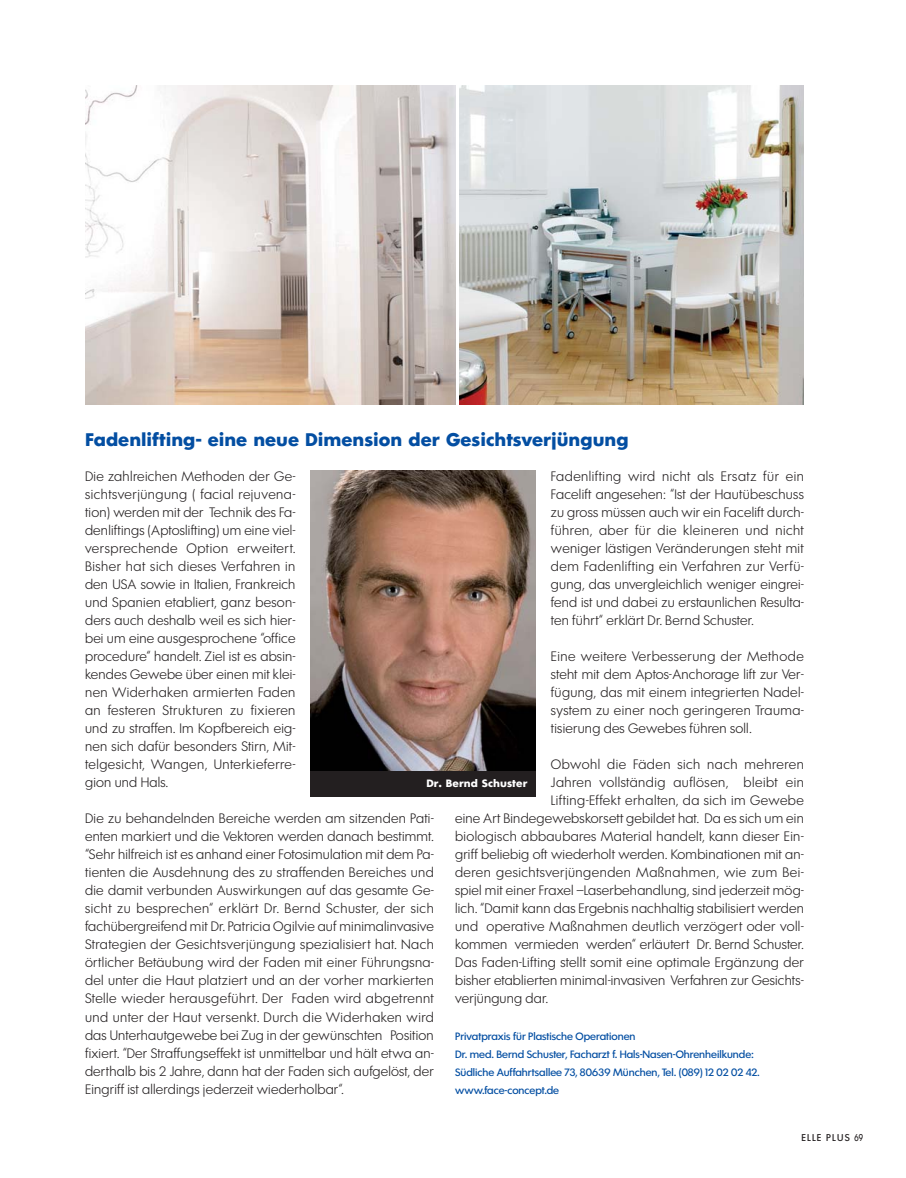
<style>
.page{position:relative;width:906px;height:1178px;background:#fff}
.page>*{position:absolute;margin:0;border:0;box-sizing:border-box;transform-origin:0 0}
.t1{font:700 18px "Elletura";color:#034ea2}
.t2{font:13.5px/18px "Elletura";letter-spacing:.015em;color:#231f20;text-align:justify}
.t3{font:13.5px "Elletura";letter-spacing:.035em;color:#231f20}
.t4{font:500 10.5px/18px "Elletura";color:#034ea2}
.t5{font:700 10.5px "Elletura";letter-spacing:.01em;color:#fff}
.t6{font:500 9.75px "Elletura";letter-spacing:.125em;color:#231f20}
</style>
<div class="page">
<img style="left:85px;top:85px;width:370px;height:319px">
<img style="left:310px;top:471px;width:226px;height:300px">
<div style="left:310px;top:771px;width:226px;height:25px;background:#231f20"></div>
<img style="left:459px;top:85px;width:345px;height:319px">
<h1 class="t1" style="left:85px;top:429px;width:545px">Fadenlifting- eine neue Dimension der Gesichtsverjüngung</h1>
<p class="t2" style="left:551px;top:468px;width:254px">Fadenlifting wird nicht als Ersatz für ein Facelift angesehen: “Ist der Hautübeschuss zu gross müssen auch wir ein Facelift durch&shy;führen, aber für die kleineren und nicht weniger lästigen Veränderungen steht mit dem Fadenlifting ein Verfahren zur Verfü&shy;gung, das unvergleichlich weniger eingrei&shy;fend ist und dabei zu erstaunlichen Resulta&shy;ten führt“ erklärt Dr. Bernd Schuster.</p>
<p class="t2" style="left:551px;top:648px;width:254px">Eine weitere Verbesserung der Methode steht mit dem Aptos-Anchorage lift zur Ver&shy;fügung, das mit einem integrierten Nadel&shy;system zu einer noch geringeren Trauma&shy;tisierung des Gewebes führen soll.</p>
<p class="t3" style="left:551px;top:757px;width:254px">Obwohl die Fäden sich nach mehreren</p>
<p class="t3" style="left:551px;top:775px;width:254px">Jahren vollständig auflösen, bleibt ein</p>
<p class="t2" style="left:551px;top:792px;width:254px">Lifting-Effekt erhalten, da sich im Gewebe</p>
<p class="t2" style="left:455px;top:810px;width:350px">eine Art Bindegewebskorsett gebildet hat. Da es sich um ein</p>
<p class="t2" style="left:455px;top:828px;width:350px">biologisch abbaubares Material handelt, kann dieser Ein-</p>
<p class="t2" style="left:455px;top:846px;width:350px">griff beliebig oft wiederholt werden. Kombinationen mit an-</p>
<p class="t3" style="left:455px;top:865px;width:350px">deren gesichtsverjüngenden Maßnahmen, wie zum Bei-</p>
<p class="t2" style="left:455px;top:882px;width:350px">spiel mit einer Fraxel –Laserbehandlung, sind jederzeit mög-</p>
<p class="t2" style="left:455px;top:900px;width:350px">lich. “Damit kann das Ergebnis nachhaltig stabilisiert werden</p>
<p class="t2" style="left:455px;top:918px;width:350px">und operative Maßnahmen deutlich verzögert oder voll-</p>
<p class="t2" style="left:455px;top:936px;width:350px">kommen vermieden werden“ erläutert Dr. Bernd Schuster.</p>
<p class="t2" style="left:455px;top:954px;width:350px">Das Faden-Lifting stellt somit eine optimale Ergänzung der</p>
<p class="t2" style="left:455px;top:972px;width:350px">bisher etablierten minimal-invasiven Verfahren zur Gesichts-</p>
<p class="t2" style="left:455px;top:990px;width:95px">verjüngung dar.</p>
<p class="t4" style="left:455px;top:1027px;width:306px">Privatpraxis für Plastische Operationen<br>Dr. med. Bernd Schuster, Facharzt f. Hals-Nasen-Ohrenheilkunde:<br>Südliche Auffahrtsallee 73, 80639 München, Tel. (089) 12 02 02 42. www.face-concept.de</p>
<p class="t2" style="left:85px;top:468px;width:212px">Die zahlreichen Methoden der Ge&shy;sichtsverjüngung ( facial rejuvena&shy;tion) werden mit der Technik des Fa&shy;denliftings (Aptoslifting) um eine viel&shy;versprechende Option erweitert.<br>Bisher hat sich dieses Verfahren in den USA sowie in Italien, Frankreich und Spanien etabliert, ganz beson&shy;ders auch deshalb weil es sich hier&shy;bei um eine ausgesprochene “office procedure“ handelt. Ziel ist es absin&shy;kendes Gewebe über einen mit klei&shy;nen Widerhaken armierten Faden an festeren Strukturen zu fixieren und zu straffen. Im Kopfbereich eig&shy;nen sich dafür besonders Stirn, Mit&shy;telgesicht, Wangen, Unterkieferre&shy;gion und Hals.</p>
<p class="t2" style="left:85px;top:810px;width:350px">Die zu behandelnden Bereiche werden am sitzenden Pati&shy;enten markiert und die Vektoren werden danach bestimmt. “Sehr hilfreich ist es anhand einer Fotosimulation mit dem Pa&shy;tienten die Ausdehnung des zu straffenden Bereiches und die damit verbunden Auswirkungen auf das gesamte Ge&shy;sicht zu besprechen“ erklärt Dr. Bernd Schuster, der sich fachübergreifend mit Dr. Patricia Ogilvie auf minimalinvasive Strategien der Gesichtsverjüngung spezialisiert hat. Nach örtlicher Betäubung wird der Faden mit einer Führungsna&shy;del unter die Haut platziert und an der vorher markierten Stelle wieder herausgeführt. Der Faden wird abgetrennt und unter der Haut versenkt. Durch die Widerhaken wird das Unterhautgewebe bei Zug in der gewünschten Position fixiert. “Der Straffungseffekt ist unmittelbar und hält etwa an&shy;derthalb bis 2 Jahre, dann hat der Faden sich aufgelöst, der Eingriff ist allerdings jederzeit wiederholbar“.</p>
<p class="t5" style="left:426px;top:777px;width:102px">Dr. Bernd Schuster</p>
<p class="t6" style="left:801px;top:1132px;width:63px">ELLE PLUS 69</p>
</div>
